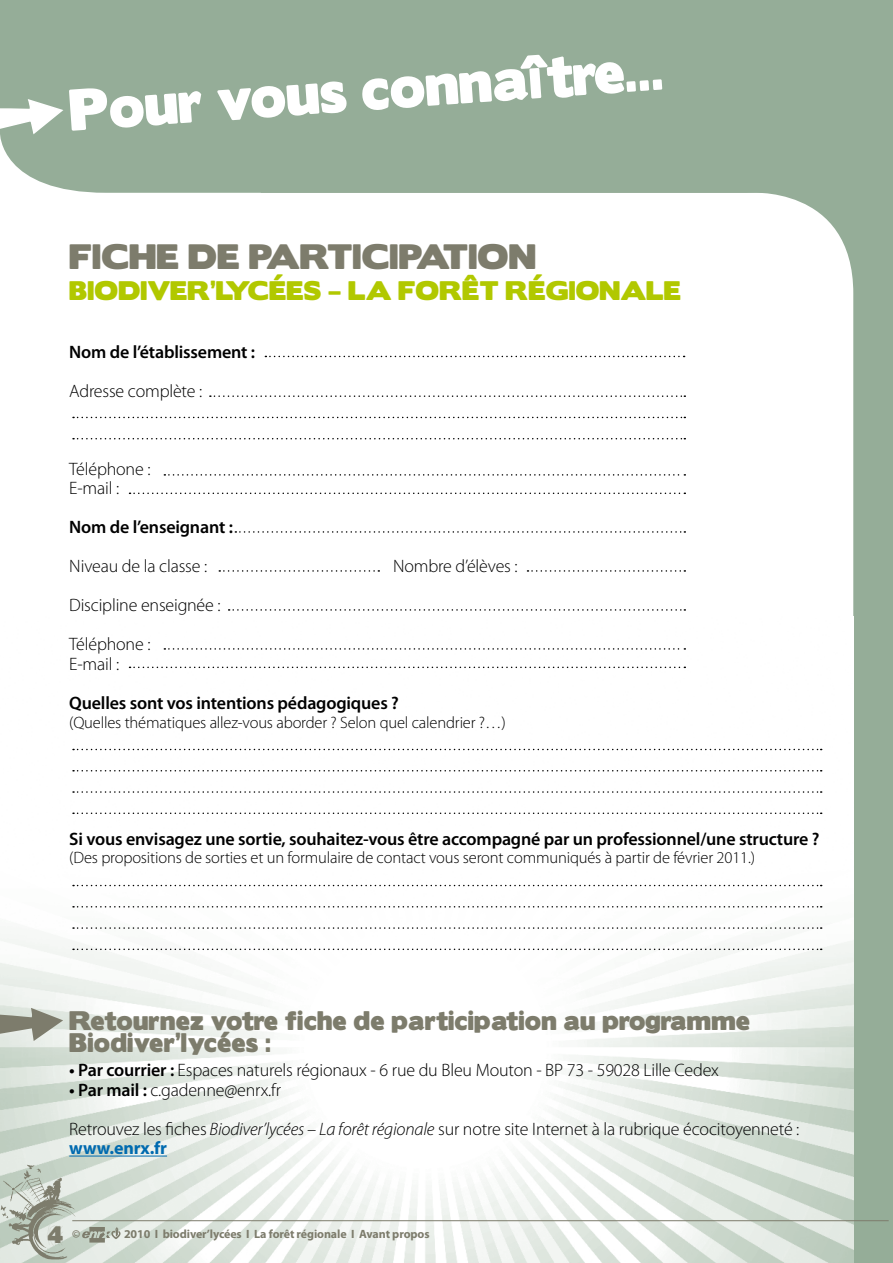
<style>
.page{position:relative;width:893px;height:1263px;background:#95ad98}
.page>*{position:absolute;margin:0;border:0;box-sizing:border-box;transform-origin:0 0}
.t1{font:52.5px "Boris Black Bloxx";color:#fff}
.t2{font:31.5px "Boris Black Bloxx";letter-spacing:.01em;color:#7d7c6c}
.t3{font:24px/22.5px "Boris Black Bloxx";letter-spacing:.01em;color:#7d7c6c}
.t4{font:24px "Boris Black Bloxx";letter-spacing:.01em;color:#b1c800}
.t5{font:21.3px "Boris Black Bloxx Dirty";color:#7d7c6c}
.t6{font:300 18px/39px "Myriad Pro";letter-spacing:-.01em;color:#000}
.t7{font:600 18px "Myriad Pro";letter-spacing:-.01em;color:#000}
.t8{font:700 18px "Myriad Pro";letter-spacing:-.005em;color:#006aaf}
.t9{font:300 16.5px "Myriad Pro";letter-spacing:-.01em;color:#000}
.t10{font:700 12px "Myriad Pro";letter-spacing:-.01em;color:#7d7c6c}
.s1{font-weight:600}
.s2{font-style:italic}
</style>
<div class="page">
<div style="left:0;top:193px;width:853px;height:424px;background:#fff"></div>
<img style="left:0;top:617px;width:853px;height:646px">
<svg style="left:0;top:99px;width:261px;height:94px"></svg>
<img style="left:1px;top:1164px;width:83px;height:95px">
<hr style="left:72px;top:1220px;width:817px;height:1px;background:#7d7c6c">
<svg style="left:0;top:100px;width:65px;height:36px"></svg>
<svg style="left:0;top:1008px;width:63px;height:33px;background:#b2b5aa"></svg>
<svg style="left:265px;top:356px;width:420px;height:1px"></svg>
<svg style="left:82px;top:1227px;width:39px;height:15px"></svg>
<hr style="left:69px;top:1155px;width:98px;height:1px;background:#006aaf">
<svg style="left:73px;top:812px;width:749px;height:2px"></svg>
<svg style="left:73px;top:948px;width:749px;height:2px"></svg>
<svg style="left:73px;top:749px;width:749px;height:1px"></svg>
<svg style="left:73px;top:885px;width:749px;height:1px"></svg>
<svg style="left:210px;top:395px;width:475px;height:2px"></svg>
<svg style="left:229px;top:609px;width:456px;height:2px"></svg>
<svg style="left:235px;top:531px;width:450px;height:2px"></svg>
<svg style="left:219px;top:570px;width:160px;height:2px"></svg>
<svg style="left:130px;top:493px;width:555px;height:1px"></svg>
<svg style="left:130px;top:667px;width:555px;height:1px"></svg>
<svg style="left:164px;top:474px;width:521px;height:2px"></svg>
<svg style="left:164px;top:648px;width:521px;height:2px"></svg>
<svg style="left:73px;top:770px;width:749px;height:1px"></svg>
<svg style="left:73px;top:906px;width:749px;height:1px"></svg>
<svg style="left:73px;top:417px;width:612px;height:1px"></svg>
<svg style="left:73px;top:791px;width:749px;height:2px"></svg>
<svg style="left:73px;top:927px;width:749px;height:2px"></svg>
<svg style="left:73px;top:438px;width:612px;height:1px"></svg>
<svg style="left:527px;top:570px;width:158px;height:2px"></svg>
<h1 class="t1" style="left:66px;top:71px;width:598px;rotate:-4deg">P ourvous c onnaî t re. . .</h1>
<h2 class="t2" style="left:69px;top:232px;width:438px">FICHE DE PARTICIPATION</h2>
<h3 class="t4" style="left:69px;top:272px;width:100px">BIODIVER</h3>
<h3 class="t4" style="left:211px;top:272px;width:209px">’LYCÉES – LA FORÊ</h3>
<h3 class="t4" style="left:480px;top:272px;width:121px">T RÉGIONA</h3>
<h3 class="t4" style="left:646px;top:272px;width:35px">LE</h3>
<p class="t7" style="left:69px;top:340px;width:187px">Nom de l’établissement :</p>
<p class="t6" style="left:69px;top:372px;width:135px">Adresse complète :</p>
<p class="t6" style="left:69px;top:459px;width:83px;line-height:19.5px">Téléphone :<br>E-mail :</p>
<p class="t7" style="left:69px;top:516px;width:165px">Nom de l’enseignant :</p>
<p class="t6" style="left:69px;top:547px;width:139px">Niveau de la classe :</p>
<p class="t6" style="left:393px;top:547px;width:126px">Nombre d’élèves :</p>
<p class="t6" style="left:69px;top:586px;width:153px">Discipline enseignée :<br>Téléphone :</p>
<p class="t6" style="left:69px;top:645px;width:52px">E-mail :</p>
<p class="t7" style="left:69px;top:691px;width:331px">Quelles sont vos intentions pédagogiques ?</p>
<p class="t9" style="left:69px;top:714px;width:438px">(Quelles thématiques allez-vous aborder ? Selon quel calendrier ?…)</p>
<p class="t7" style="left:69px;top:828px;width:752px">Si vous envisagez une sortie, souhaitez-vous être accompagné par un professionnel/une structure ?</p>
<p class="t9" style="left:69px;top:849px;width:687px">(Des propositions de sorties et un formulaire de contact vous seront communiqués à partir de février 2011.)</p>
<h3 class="t3" style="left:69px;top:1010px;width:682px">Retournez votre fiche de participation au programme<br>Biodiver’lycées :</h3>
<p class="t6" style="left:69px;top:1051px;width:651px"><span class="s1">• Par courrier :</span> Espaces naturels régionaux - 6 rue du Bleu Mouton - BP 73 - 59028 Lille Cedex</p>
<p class="t6" style="left:69px;top:1070px;width:732px"><span class="s1">• Par mail :</span> c.gadenne@enrx.fr<br>Retrouvez les fiches <span class="s2">Biodiver’lycées – La forêt régionale</span> sur notre site Internet à la rubrique écocitoyenneté :</p>
<p class="t8" style="left:69px;top:1136px;width:99px">www.enrx.fr</p>
<p class="t5" style="left:47px;top:1223px;width:17px">4</p>
<p class="t10" style="left:72px;top:1226px;width:10px">©</p>
<p class="t10" style="left:124px;top:1226px;width:307px">2010 I biodiver’lycées I La forêt régionale I Avant propos</p>
</div>
